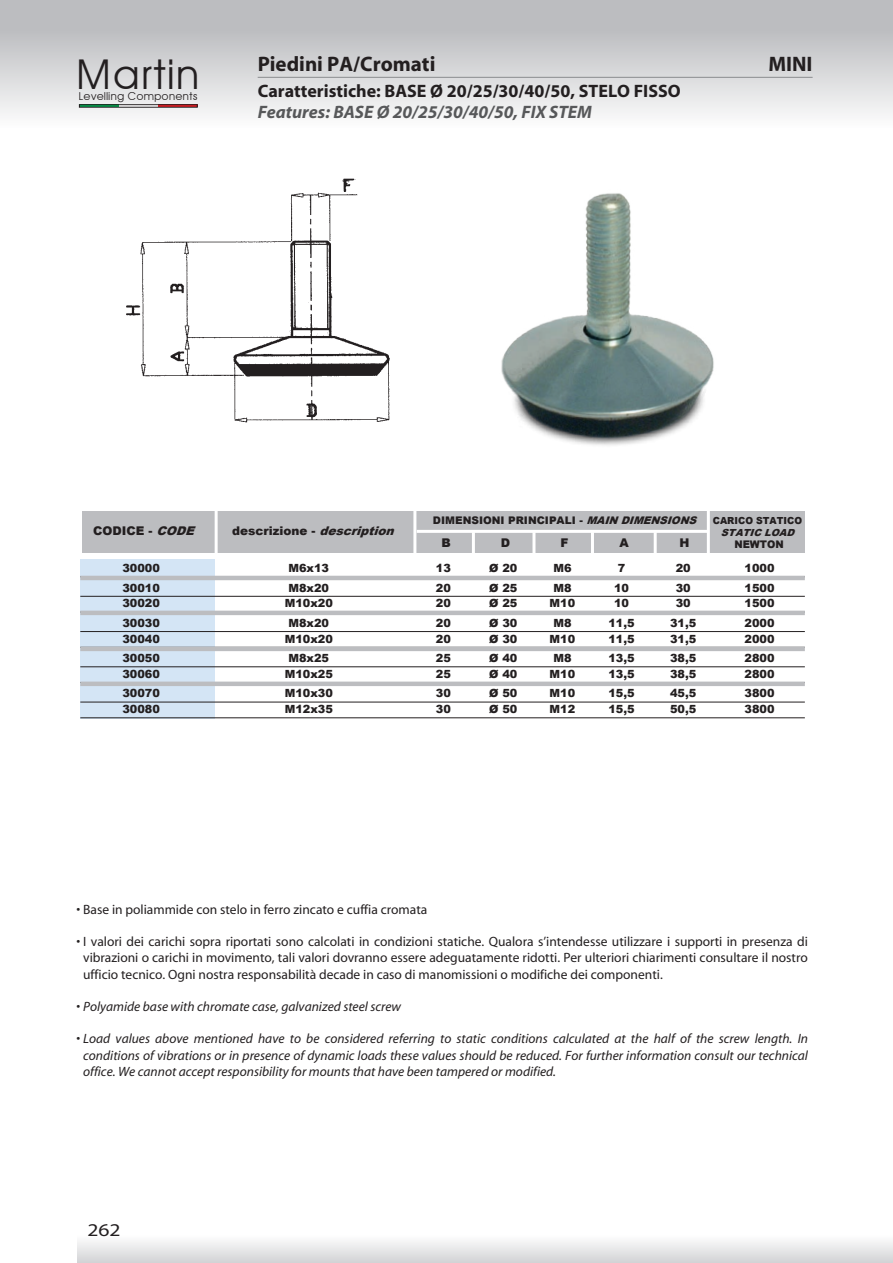
<style>
.page{position:relative;width:893px;height:1263px;background:#fff}
.page>*{position:absolute;margin:0;border:0;box-sizing:border-box;transform-origin:0 0}
.t1{font:41.1px "Avant Garde";color:#231f20}
.Normale{font:700 21px "Myriad";color:#231f20}
.Normale-2{font:700 18px "Myriad";color:#231f20}
.Normale-3{font:italic 700 18px "Myriad";color:#57585a}
.Normale-4{font:18px "Myriad";color:#231f20;scale:1.2 1}
.Normale-5{font:13.5px/16.2px "Myriad";color:#231f20;text-align:justify}
.Normale-6{font:italic 13.5px/16.2px "Myriad";color:#231f20;text-align:justify}
.Normale-7{font:900 12px "Arial";color:#231f20}
.Normale-8{font:900 11.25px "Arial";color:#231f20}
.t2{font:10.95px "Avant Garde";color:#231f20}
.Normale-9{font:900 10.5px "Arial";color:#231f20}
.Normale-10{font:900 10.5px "Arial";color:#231f20;scale:.95 1}
.Normale-11{font:900 9.75px "Arial";color:#231f20;scale:.95 1}
.Normale-12{font:italic 900 9.75px "Arial";color:#231f20}
.s1{font-style:italic}
.s2{font-style:normal}
</style>
<div class="page">
<div style="left:78px;top:1235px;width:815px;height:28px;background:linear-gradient(to bottom,#fefefe,#d4d4d6)"></div>
<div style="left:80px;top:559px;width:135px;height:159px;background:#d4e5f5"></div>
<img style="left:126px;top:178px;width:264px;height:245px">
<img style="left:501px;top:193px;width:213px;height:253px">
<hr style="left:80px;top:596px;width:725px;height:1px;background:#231f20">
<hr style="left:80px;top:631px;width:725px;height:1px;background:#231f20">
<hr style="left:80px;top:666px;width:725px;height:1px;background:#231f20">
<hr style="left:80px;top:702px;width:725px;height:1px;background:#231f20">
<hr style="left:80px;top:717px;width:725px;height:1px;background:#231f20">
<div style="left:82px;top:512px;width:722px;height:41px;background:#bcbdc0"></div>
<hr style="left:215px;top:509px;width:3px;height:47px;background:#fff">
<hr style="left:413px;top:509px;width:3px;height:47px;background:#fff">
<hr style="left:472px;top:532px;width:3px;height:24px;background:#fff">
<hr style="left:532px;top:532px;width:3px;height:24px;background:#fff">
<hr style="left:591px;top:532px;width:3px;height:24px;background:#fff">
<hr style="left:654px;top:532px;width:3px;height:24px;background:#fff">
<hr style="left:707px;top:509px;width:3px;height:47px;background:#fff">
<hr style="left:417px;top:530px;width:291px;height:3px;background:#fff">
<div style="left:0;top:0;width:893px;height:128px;background:linear-gradient(to bottom,#b0b2b5,#f7f7f7)"></div>
<hr style="left:258px;top:77px;width:555px;height:1px;background:#8a8c8f">
<hr style="left:80px;top:576px;width:725px;height:4px;background:#bcbdc0">
<hr style="left:80px;top:611px;width:725px;height:4px;background:#bcbdc0">
<hr style="left:80px;top:647px;width:725px;height:4px;background:#bcbdc0">
<hr style="left:80px;top:682px;width:725px;height:4px;background:#bcbdc0">
<p class="t1" style="left:75px;top:49px;width:127px">Martin</p>
<p class="t2" style="left:78px;top:89px;width:120px">Levelling Components</p>
<p class="Normale" style="left:258px;top:53px;width:179px">Piedini PA/Cromati</p>
<p class="Normale" style="left:768px;top:53px;width:46px">MINI</p>
<p class="Normale-2" style="left:258px;top:82px;width:425px">Caratteristiche: BASE Ø 20/25/30/40/50, STELO FISSO</p>
<p class="Normale-3" style="left:258px;top:103px;width:336px">Features: BASE Ø 20/25/30/40/50, FIX STEM</p>
<p class="Normale-7" style="left:93px;top:522px;width:108px">CODICE - <span class="s1">CODE</span></p>
<p class="Normale-7" style="left:232px;top:522px;width:168px">d e s c r i z i o n e - <span class="s1">description</span></p>
<p class="Normale-9" style="left:433px;top:513px;width:269px">DIMENSIONI PRINCIPALI - <span class="s1">MAINDIMENSIONS</span></p>
<p class="Normale-7" style="left:501px;top:533px;width:11px">D</p>
<p class="Normale-7" style="left:560px;top:533px;width:10px">F</p>
<p class="Normale-7" style="left:619px;top:533px;width:11px">A</p>
<p class="Normale-7" style="left:679px;top:533px;width:11px">H</p>
<p class="Normale-7" style="left:441px;top:533px;width:11px">B</p>
<p class="Normale-11" style="left:713px;top:514px;width:95px">CARICO STATICO</p>
<p class="Normale-12" style="left:721px;top:526px;width:79px">STATIC LOAD</p>
<p class="Normale-10" style="left:734px;top:537px;width:54px">NEWTON</p>
<p class="Normale-8" style="left:122px;top:560px;width:39px">30000</p>
<p class="Normale-8" style="left:288px;top:560px;width:42px">M6x13</p>
<p class="Normale-8" style="left:436px;top:560px;width:17px">13</p>
<p class="Normale-8" style="left:489px;top:560px;width:30px">Ø 20</p>
<p class="Normale-8" style="left:553px;top:560px;width:20px">M6</p>
<p class="Normale-8" style="left:618px;top:560px;width:9px">7</p>
<p class="Normale-8" style="left:676px;top:560px;width:17px">20</p>
<p class="Normale-8" style="left:745px;top:560px;width:32px">1000</p>
<p class="Normale-8" style="left:122px;top:579px;width:39px">30010</p>
<p class="Normale-8" style="left:288px;top:579px;width:42px">M8x20</p>
<p class="Normale-8" style="left:436px;top:579px;width:17px">20</p>
<p class="Normale-8" style="left:489px;top:579px;width:30px">Ø 25</p>
<p class="Normale-8" style="left:553px;top:579px;width:20px">M8</p>
<p class="Normale-8" style="left:614px;top:579px;width:17px">10</p>
<p class="Normale-8" style="left:676px;top:579px;width:17px">30</p>
<p class="Normale-8" style="left:745px;top:579px;width:32px">1500</p>
<p class="Normale-8" style="left:122px;top:595px;width:39px">30020</p>
<p class="Normale-8" style="left:285px;top:595px;width:50px">M10x20</p>
<p class="Normale-8" style="left:436px;top:595px;width:17px">20</p>
<p class="Normale-8" style="left:489px;top:595px;width:30px">Ø 25</p>
<p class="Normale-8" style="left:550px;top:595px;width:27px">M10</p>
<p class="Normale-8" style="left:614px;top:595px;width:17px">10</p>
<p class="Normale-8" style="left:676px;top:595px;width:17px">30</p>
<p class="Normale-8" style="left:745px;top:595px;width:32px">1500</p>
<p class="Normale-8" style="left:122px;top:615px;width:39px">30030</p>
<p class="Normale-8" style="left:288px;top:615px;width:42px">M8x20</p>
<p class="Normale-8" style="left:436px;top:615px;width:17px">20</p>
<p class="Normale-8" style="left:489px;top:615px;width:30px">Ø 30</p>
<p class="Normale-8" style="left:553px;top:615px;width:20px">M8</p>
<p class="Normale-8" style="left:608px;top:615px;width:28px">11,5</p>
<p class="Normale-8" style="left:670px;top:615px;width:28px">31,5</p>
<p class="Normale-8" style="left:745px;top:615px;width:32px">2000</p>
<p class="Normale-8" style="left:122px;top:630px;width:39px">30040</p>
<p class="Normale-8" style="left:285px;top:630px;width:50px">M10x20</p>
<p class="Normale-8" style="left:436px;top:630px;width:17px">20</p>
<p class="Normale-8" style="left:489px;top:630px;width:30px">Ø 30</p>
<p class="Normale-8" style="left:550px;top:630px;width:27px">M10</p>
<p class="Normale-8" style="left:608px;top:630px;width:28px">11,5</p>
<p class="Normale-8" style="left:670px;top:630px;width:28px">31,5</p>
<p class="Normale-8" style="left:745px;top:630px;width:32px">2000</p>
<p class="Normale-8" style="left:122px;top:650px;width:39px">30050</p>
<p class="Normale-8" style="left:288px;top:650px;width:42px">M8x25</p>
<p class="Normale-8" style="left:436px;top:650px;width:17px">25</p>
<p class="Normale-8" style="left:489px;top:650px;width:30px">Ø 40</p>
<p class="Normale-8" style="left:553px;top:650px;width:20px">M8</p>
<p class="Normale-8" style="left:608px;top:650px;width:28px">13,5</p>
<p class="Normale-8" style="left:670px;top:650px;width:28px">38,5</p>
<p class="Normale-8" style="left:745px;top:650px;width:32px">2800</p>
<p class="Normale-8" style="left:122px;top:666px;width:39px">30060</p>
<p class="Normale-8" style="left:285px;top:666px;width:50px">M10x25</p>
<p class="Normale-8" style="left:436px;top:666px;width:17px">25</p>
<p class="Normale-8" style="left:489px;top:666px;width:30px">Ø 40</p>
<p class="Normale-8" style="left:550px;top:666px;width:27px">M10</p>
<p class="Normale-8" style="left:608px;top:666px;width:28px">13,5</p>
<p class="Normale-8" style="left:670px;top:666px;width:28px">38,5</p>
<p class="Normale-8" style="left:745px;top:666px;width:32px">2800</p>
<p class="Normale-8" style="left:122px;top:685px;width:39px">30070</p>
<p class="Normale-8" style="left:285px;top:685px;width:50px">M10x30</p>
<p class="Normale-8" style="left:436px;top:685px;width:17px">30</p>
<p class="Normale-8" style="left:489px;top:685px;width:30px">Ø 50</p>
<p class="Normale-8" style="left:550px;top:685px;width:27px">M10</p>
<p class="Normale-8" style="left:608px;top:685px;width:28px">15,5</p>
<p class="Normale-8" style="left:670px;top:685px;width:28px">45,5</p>
<p class="Normale-8" style="left:745px;top:685px;width:32px">3800</p>
<p class="Normale-8" style="left:122px;top:701px;width:39px">30080</p>
<p class="Normale-8" style="left:285px;top:701px;width:50px">M12x35</p>
<p class="Normale-8" style="left:436px;top:701px;width:17px">30</p>
<p class="Normale-8" style="left:489px;top:701px;width:30px">Ø 50</p>
<p class="Normale-8" style="left:550px;top:701px;width:27px">M12</p>
<p class="Normale-8" style="left:608px;top:701px;width:28px">15,5</p>
<p class="Normale-8" style="left:670px;top:701px;width:28px">50,5</p>
<p class="Normale-8" style="left:745px;top:701px;width:32px">3800</p>
<p class="Normale-5" style="left:77px;top:902px;width:352px">• Base in poliammide con stelo in ferro zincato e cuffia cromata</p>
<p class="Normale-5" style="left:83px;top:934px;width:726px;text-indent:-7px">• I valori dei carichi sopra riportati sono calcolati in condizioni statiche. Qualora s’intendesse utilizzare i supporti in presenza di vibrazioni o carichi in movimento, tali valori dovranno essere adeguatamente ridotti. Per ulteriori chiarimenti consultare il nostro ufficio tecnico. Ogni nostra responsabilità decade in caso di manomissioni o modifiche dei componenti.</p>
<p class="Normale-6" style="left:77px;top:999px;width:326px"><span class="s2">•</span> Polyamide base with chromate case, galvanized steel screw</p>
<p class="Normale-6" style="left:83px;top:1031px;width:726px;text-indent:-7px"><span class="s2">•</span> Load values above mentioned have to be considered referring to static conditions calculated at the half of the screw length. In conditions of vibrations or in presence of dynamic loads these values should be reduced. For further information consult our technical office. We cannot accept responsibility for mounts that have been tampered or modified.</p>
<p class="Normale-4" style="left:87px;top:1221px;width:29px">262</p>
</div>
